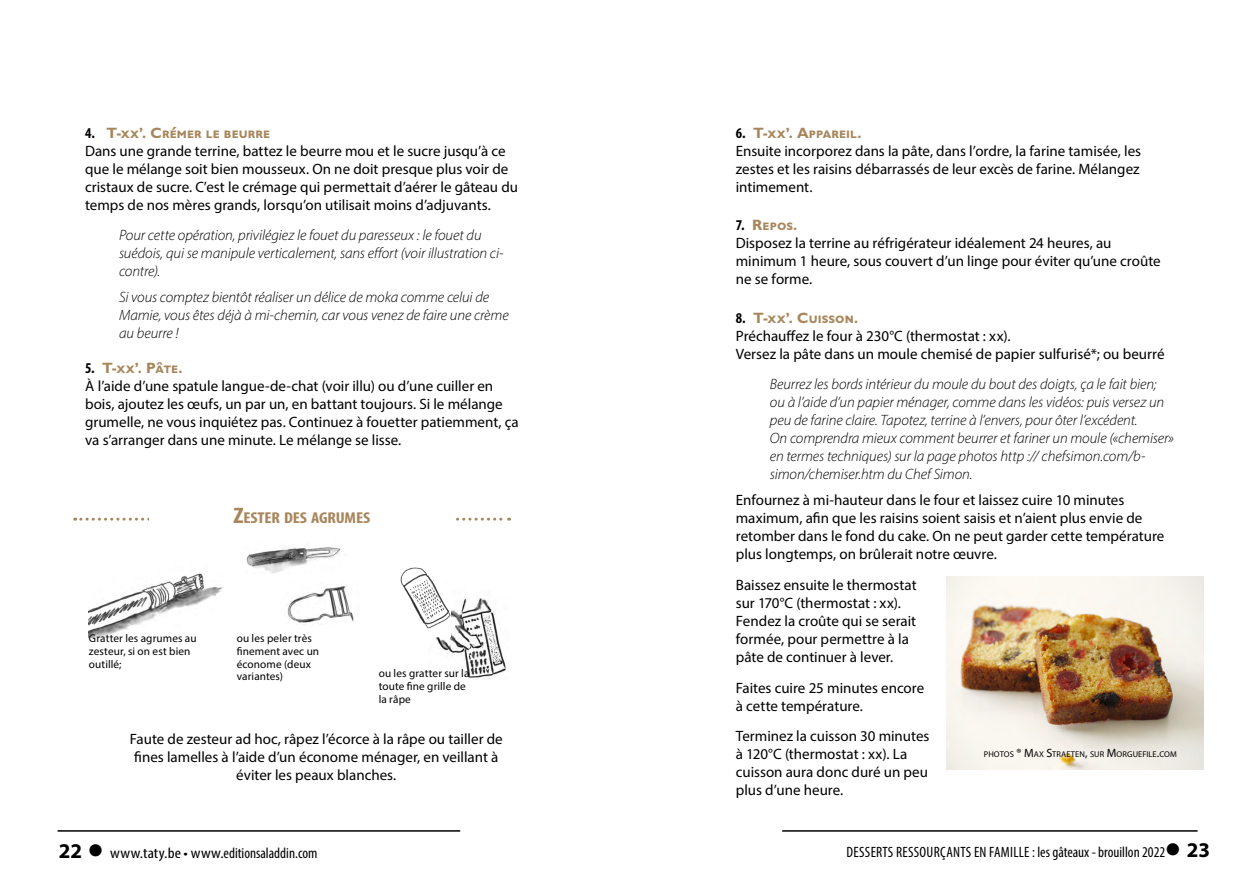
<style>
.page{position:relative;width:1259px;height:893px;background:#fff}
.page>*{position:absolute;margin:0;border:0;box-sizing:border-box;transform-origin:0 0}
.insettit{font:700 condensed 15.75px "Myriad Pro";letter-spacing:-.01em;color:#a7865b;scale:1.15 1}
.rec0{font:15px/18px "Myriad Pro";color:#000}
.inlayr{font:italic 300 15px/18px "Myriad Pro";letter-spacing:-.005em;color:#000}
.t1{font:condensed 15px "Myriad Pro";color:#000}
.t2{font:condensed 15px "Myriad Pro";color:#000;scale:1.15 1}
.inlay{font:11.25px/12.8px "Myriad Pro";letter-spacing:.01em;color:#000}
.legend{font:8.4px "Myriad Pro";letter-spacing:.01em;color:#000}
.s1{font-weight:700;font-stretch:condensed}
.s2{font-family:"Gill Sans MT Pro";font-weight:700;color:#a7865b}
.s3{font-size:22.5px}
.s4{font-size:12px}
.s5{font-weight:700;font-stretch:normal;font-size:21px}
</style>
<div class="page">
<hr style="left:58px;top:830px;width:402px;height:2px;background:#000">
<hr style="left:782px;top:830px;width:415px;height:2px;background:#000">
<img style="left:89px;top:573px;width:134px;height:64px">
<img style="left:287px;top:586px;width:67px;height:39px">
<img style="left:246px;top:547px;width:95px;height:26px">
<img style="left:435px;top:598px;width:72px;height:81px">
<img style="left:400px;top:567px;width:51px;height:69px">
<svg style="left:75px;top:518px;width:434px;height:3px"></svg>
<div style="left:149px;top:506px;width:305px;height:27px;background:#fff"></div>
<img style="left:946px;top:576px;width:257px;height:193px">
<p class="rec0" style="left:85px;top:124px;width:434px"><span class="s1">4.</span> <span class="s2">T-xx’. Crémer le beurre<br></span>Dans une grande terrine, battez le beurre mou et le sucre jusqu’à ce que le mélange soit bien mousseux. On ne doit presque plus voir de cristaux de sucre. C’est le crémage qui permettait d’aérer le gâteau du temps de nos mères grands, lorsqu’on utilisait moins d’adjuvants.</p>
<p class="inlayr" style="left:119px;top:226px;width:386px">Pour cette opération, privilégiez le fouet du paresseux : le fouet du suédois, qui se manipule verticalement, sans effort (voir illustration ci&shy;contre).</p>
<p class="inlayr" style="left:119px;top:288px;width:391px">Si vous comptez bientôt réaliser un délice de moka comme celui de<br>Mamie, vous êtes déjà à mi-chemin, car vous venez de faire une crème au beurre !</p>
<p class="rec0" style="left:85px;top:359px;width:435px"><span class="s1">5.</span> <span class="s2">T-xx’. Pâte.<br></span>À l’aide d’une spatule langue-de-chat (voir illu) ou d’une cuiller en bois, ajoutez les œufs, un par un, en battant toujours. Si le mélange grumelle, ne vous inquiétez pas. Continuez à fouetter patiemment, ça va s’arranger dans une minute. Le mélange se lisse.</p>
<p class="insettit" style="left:233px;top:507px;width:120px"><span class="s3">Z</span>ESTER DES AGRUMES</p>
<p class="inlay" style="left:89px;top:632px;width:109px">Gratter les agrumes au zesteur, si on est bien outillé;</p>
<p class="inlay" style="left:237px;top:632px;width:84px">ou les peler très finement avec un économe (deux variantes)</p>
<p class="inlay" style="left:379px;top:667px;width:92px">ou les gratter sur la toute fine grille de la râpe</p>
<p class="rec0" style="left:130px;top:730px;width:374px;text-align:center">Faute de zesteur ad hoc, râpez l’écorce à la râpe ou tailler de fines lamelles à l’aide d’un économe ménager, en veillant à éviter les peaux blanches.</p>
<p class="rec0" style="left:736px;top:124px;width:407px"><span class="s1">6.</span> <span class="s2">T-xx’. Appareil.<br></span>Ensuite incorporez dans la pâte, dans l’ordre, la farine tamisée, les zestes et les raisins débarrassés de leur excès de farine. Mélangez intimement.</p>
<p class="rec0" style="left:736px;top:216px;width:426px"><span class="s1">7.</span> <span class="s2">Repos.<br></span>Disposez la terrine au réfrigérateur idéalement 24 heures, au minimum 1 heure, sous couvert d’un linge pour éviter qu’une croûte ne se forme.</p>
<p class="rec0" style="left:736px;top:308px;width:430px"><span class="s1">8.</span> <span class="s2">T-xx’. Cuisson.<br></span>Préchauffez le four à 230°C (thermostat : xx).<br>Versez la pâte dans un moule chemisé de papier sulfurisé*; ou beurré</p>
<p class="inlayr" style="left:770px;top:374px;width:405px">Beurrez les bords intérieur du moule du bout des doigts, ça le fait bien; ou à l’aide d’un papier ménager, comme dans les vidéos: puis versez un peu de farine claire. Tapotez, terrine à l’envers, pour ôter l’excédent.<br>On comprendra mieux comment beurrer et fariner un moule («chemiser» en termes techniques) sur la page photos http :// chefsimon.com/b&shy;simon/chemiser.htm du Chef Simon.</p>
<p class="rec0" style="left:736px;top:491px;width:430px">Enfournez à mi-hauteur dans le four et laissez cuire 10 minutes maximum, afin que les raisins soient saisis et n’aient plus envie de retomber dans le fond du cake. On ne peut garder cette température plus longtemps, on brûlerait notre œuvre.</p>
<p class="rec0" style="left:736px;top:576px;width:182px">Baissez ensuite le thermostat sur 170°C (thermostat : xx).<br>Fendez la croûte qui se serait formée, pour permettre à la pâte de continuer à lever.</p>
<p class="rec0" style="left:736px;top:678px;width:190px">Faites cuire 25 minutes encore à cette température.</p>
<p class="rec0" style="left:736px;top:727px;width:195px">Terminez la cuisson 30 minutes à 120°C (thermostat : xx). La cuisson aura donc duré un peu plus d’une heure.</p>
<p class="legend" style="left:984px;top:749px;width:194px">PHOTOS <span class="s4">® M</span>AX <span class="s4">S</span>TRAETEN<span class="s4">,</span> SUR <span class="s4">M</span>ORGUEFILE<span class="s4">.</span>COM</p>
<p class="t2" style="left:59px;top:844px;width:226px"><span class="s5">22</span> ● www.taty.be • www.editionsaladdin.com</p>
<p class="t1" style="left:846px;top:843px;width:365px">DESSERTS RESSOURÇANTS EN FAMILLE : les gâteaux - brouillon 2022● <span class="s5">23</span></p>
</div>
